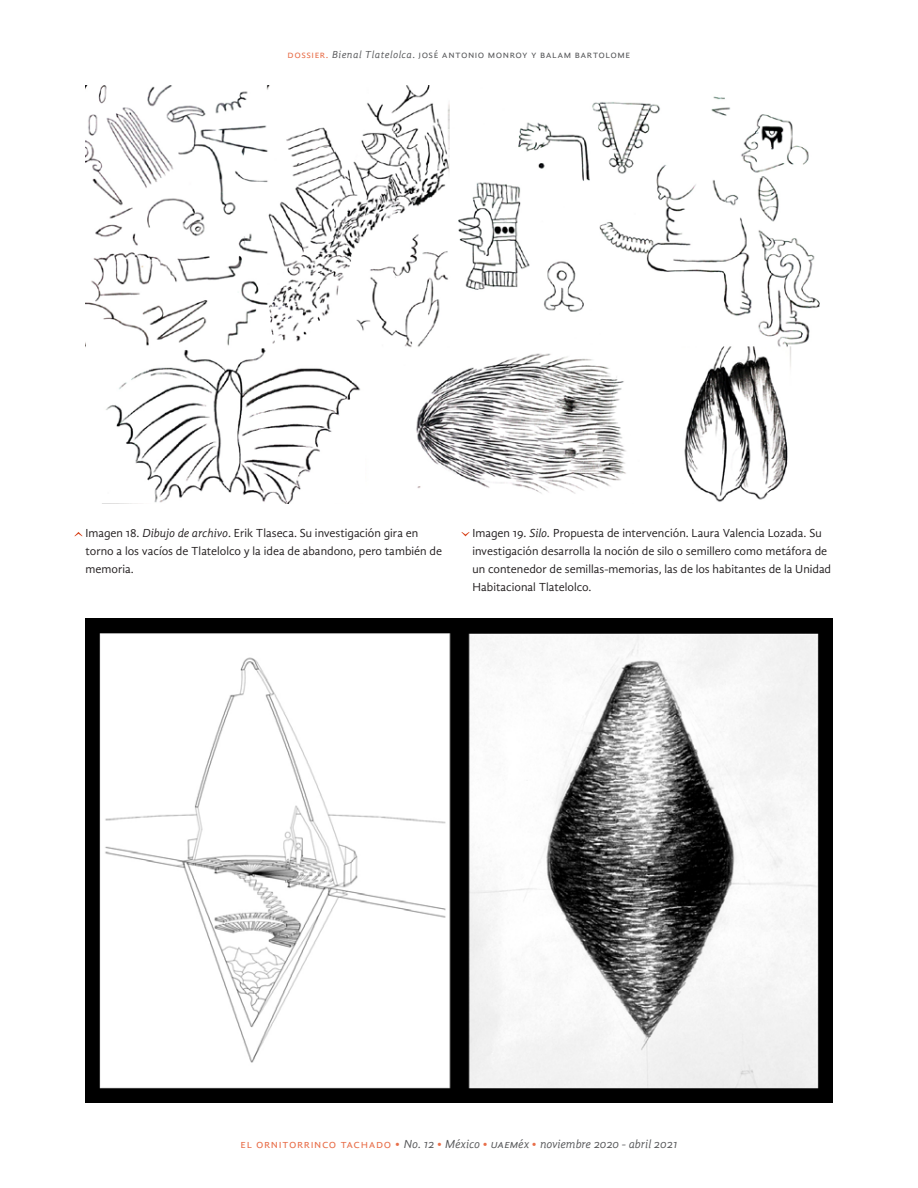
<style>
.page{position:relative;width:918px;height:1188px;background:#fff}
.page>*{position:absolute;margin:0;border:0;box-sizing:border-box;transform-origin:0 0}
.Referencia_imagen{font:12px/18px "Gandhi Sans";color:#231f20}
.t1{font:italic 12px "Gandhi Sans";letter-spacing:-.005em;color:#57585a}
.t2{font:10.5px "Gandhi Sans";letter-spacing:.05em;color:#57585a}
.s1{color:#e86e49}
.s2{font-style:italic}
.s3{font-style:normal;color:#e86e49}
</style>
<div class="page">
<img style="left:86px;top:86px;width:734px;height:418px">
<img style="left:86px;top:619px;width:746px;height:483px">
<svg style="left:461px;top:532px;width:9px;height:4px"></svg>
<svg style="left:74px;top:532px;width:8px;height:4px"></svg>
<p class="t2" style="left:288px;top:48px;width:344px"><span class="s1">Dossier.</span> <span class="s2">Bienal Tlatelolca</span>. José Antonio Monroy y Balam Bartolom e</p>
<p class="Referencia_imagen" style="left:86px;top:524px;width:358px">Imagen 18. <span class="s2">Dibujo de archivo</span>. Erik Tlaseca. Su investigación gira en torno a los vacíos de Tlatelolco y la idea de abandono, pero también de memoria.</p>
<p class="Referencia_imagen" style="left:472px;top:524px;width:360px">Imagen 19. <span class="s2">Silo.</span> Propuesta de intervención. Laura Valencia Lozada. Su investigación desarrolla la noción de silo o semillero como metáfora de un contenedor de semillas-memorias, las de los habitantes de la Unidad Habitacional Tlatelolco.</p>
<p class="t1" style="left:241px;top:1137px;width:438px"><span class="s3">el ornitorrinco tachado •</span> No. 12 <span class="s3">•</span> México <span class="s3">•</span> uaeméx <span class="s3">•</span> noviembre 2020 - abril 2021</p>
</div>
